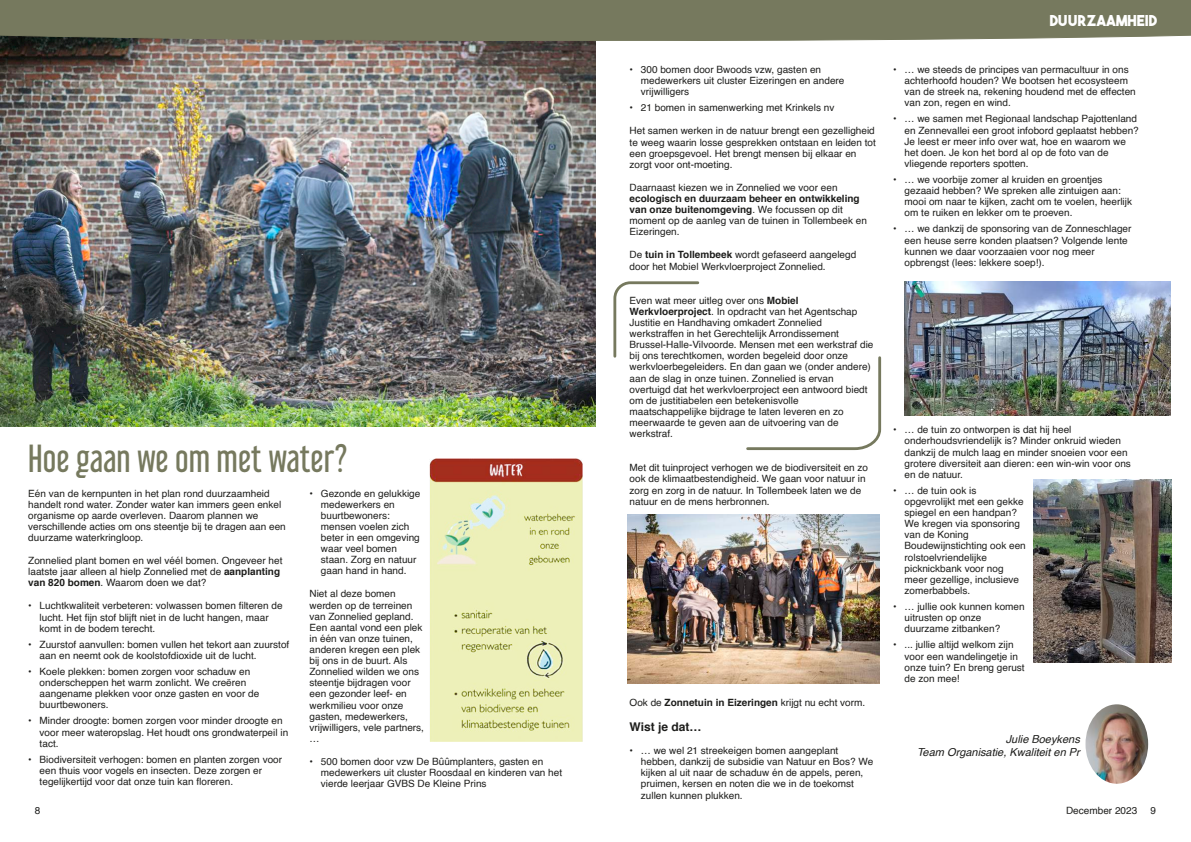
<style>
.page{position:relative;width:1191px;height:842px;background:#fff}
.page>*{position:absolute;margin:0;border:0;box-sizing:border-box;transform-origin:0 0}
.t1{font:35px "Libel Suit Rg";color:#76795e}
.t2{font:15px "The Bold Font";color:#fff}
.t3{font:700 12px "Helvetica";color:#1d1d1b}
.t4{font:italic 11px/12.2px "Helvetica";color:#1d1d1b;text-align:right}
.t5{font:10px/11.1px "Helvetica";color:#1d1d1b}
.s1{font-weight:700}
</style>
<div class="page">
<img style="left:0;top:41px;width:595px;height:386px">
<div style="left:0;top:0;width:1191px;height:41px;background:#76795e"></div>
<img style="left:430px;top:459px;width:152px;height:282px">
<img style="left:904px;top:281px;width:267px;height:135px">
<img style="left:1085px;top:704px;width:63px;height:80px;border-radius:50%">
<img style="left:1034px;top:479px;width:137px;height:183px">
<img style="left:627px;top:515px;width:252px;height:168px">
<svg style="left:613px;top:281px;width:87px;height:77px"></svg>
<svg style="left:746px;top:356px;width:136px;height:95px"></svg>
<h1 class="t1" style="left:28px;top:445px;width:320px">Hoe gaan we om met water?</h1>
<p class="t5" style="left:28px;top:488px;width:259px">Eén van de kernpunten in het plan rond duurzaamheid handelt rond water. Zonder water kan immers geen enkel organisme op aarde overleven. Daarom plannen we verschillende acties om ons steentje bij te dragen aan een duurzame waterkringloop.</p>
<p class="t5" style="left:28px;top:556px;width:256px">Zonnelied plant bomen en wel véél bomen. Ongeveer het laatste jaar alleen al hielp Zonnelied met de <span class="s1">aanplanting van 820 bomen</span>. Waarom doen we dat?</p>
<p class="t5" style="left:40px;top:601px;width:244px;text-indent:-11px">• Luchtkwaliteit verbeteren: volwassen bomen filteren de lucht. Het fijn stof blijft niet in de lucht hangen, maar komt in de bodem terecht.</p>
<p class="t5" style="left:40px;top:639px;width:251px;text-indent:-11px">• Zuurstof aanvullen: bomen vullen het tekort aan zuurstof aan en neemt ook de koolstofdioxide uit de lucht.</p>
<p class="t5" style="left:40px;top:666px;width:221px;text-indent:-11px">• Koele plekken: bomen zorgen voor schaduw en onderscheppen het warm zonlicht. We creëren aangename plekken voor onze gasten en voor de buurtbewoners.</p>
<p class="t5" style="left:40px;top:716px;width:250px;text-indent:-11px">• Minder droogte: bomen zorgen voor minder droogte en voor meer wateropslag. Het houdt ons grondwaterpeil in tact.</p>
<p class="t5" style="left:40px;top:754px;width:244px;text-indent:-11px">• Biodiversiteit verhogen: bomen en planten zorgen voor een thuis voor vogels en insecten. Deze zorgen er tegelijkertijd voor dat onze tuin kan floreren.</p>
<p class="t5" style="left:321px;top:488px;width:101px;text-indent:-11px">• Gezonde en gelukkige medewerkers en buurtbewoners: mensen voelen zich beter in een omgeving waar veel bomen staan. Zorg en natuur gaan hand in hand.</p>
<p class="t5" style="left:309px;top:589px;width:116px">Niet al deze bomen werden op de terreinen van Zonnelied gepland.<br>Een aantal vond een plek in één van onze tuinen, anderen kregen een plek bij ons in de buurt. Als<br>Zonnelied wilden we ons steentje bijdragen voor een gezonder leef- en werkmilieu voor onze gasten, medewerkers, vrijwilligers, vele partners, …</p>
<p class="t5" style="left:321px;top:756px;width:243px;text-indent:-11px">• 500 bomen door vzw De Bûûmplanters, gasten en medewerkers uit cluster Roosdaal en kinderen van het vierde leerjaar GVBS De Kleine Prins</p>
<p class="t5" style="left:641px;top:65px;width:205px;text-indent:-11px">• 300 bomen door Bwoods vzw, gasten en medewerkers uit cluster Eizeringen en andere vrijwilligers</p>
<p class="t5" style="left:629px;top:103px;width:206px">• 21 bomen in samenwerking met Krinkels nv</p>
<p class="t5" style="left:629px;top:126px;width:248px">Het samen werken in de natuur brengt een gezelligheid te weeg waarin losse gesprekken ontstaan en leiden tot een groepsgevoel. Het brengt mensen bij elkaar en zorgt voor ont-moeting.</p>
<p class="t5" style="left:629px;top:182px;width:209px">Daarnaast kiezen we in Zonnelied we voor een</p>
<p class="t5" style="left:629px;top:194px;width:239px"><span class="s1">ecologisch en duurzaam beheer en ontwikkeling van onze buitenomgeving</span>. We focussen op dit moment op de aanleg van de tuinen in Tollembeek en Eizeringen.</p>
<p class="t5" style="left:629px;top:250px;width:228px">De <span class="s1">tuin in Tollembeek</span> wordt gefaseerd aangelegd door het Mobiel Werkvloerproject Zonnelied.</p>
<p class="t5" style="left:629px;top:295px;width:245px">Even wat meer uitleg over ons <span class="s1">Mobiel Werkvloerproject</span>. In opdracht van het Agentschap Justitie en Handhaving omkadert Zonnelied werkstraffen in het Gerechtelijk Arrondissement Brussel-Halle-Vilvoorde. Mensen met een werkstraf die bij ons terechtkomen, worden begeleid door onze werkvloerbegeleiders. En dan gaan we (onder andere) aan de slag in onze tuinen. Zonnelied is ervan overtuigd dat het werkvloerproject een antwoord biedt om de justitiabelen een betekenisvolle maatschappelijke bijdrage te laten leveren en zo meerwaarde te geven aan de uitvoering van de werkstraf.</p>
<p class="t5" style="left:629px;top:463px;width:240px">Met dit tuinproject verhogen we de biodiversiteit en zo ook de klimaatbestendigheid. We gaan voor natuur in zorg en zorg in de natuur. In Tollembeek laten we de natuur en de mens herbronnen.</p>
<p class="t5" style="left:629px;top:697px;width:237px">Ook de <span class="s1">Zonnetuin in Eizeringen</span> krijgt nu echt vorm.</p>
<p class="t3" style="left:629px;top:722px;width:73px">Wist je dat…</p>
<p class="t5" style="left:641px;top:746px;width:234px;text-indent:-11px">• … we wel 21 streekeigen bomen aangeplant hebben, dankzij de subsidie van Natuur en Bos? We kijken al uit naar de schaduw én de appels, peren, pruimen, kersen en noten die we in de toekomst zullen kunnen plukken.</p>
<h2 class="t2" style="left:1049px;top:15px;width:109px">DUURZAAMHEID</h2>
<p class="t5" style="left:904px;top:65px;width:233px;text-indent:-11px">• … we steeds de principes van permacultuur in ons achterhoofd houden? We bootsen het ecosysteem van de streek na, rekening houdend met de effecten van zon, regen en wind.</p>
<p class="t5" style="left:904px;top:114px;width:236px;text-indent:-11px">• … we samen met Regionaal landschap Pajottenland en Zennevallei een groot infobord geplaatst hebben?<br>Je leest er meer info over wat, hoe en waarom we het doen. Je kon het bord al op de foto van de vliegende reporters spotten.</p>
<p class="t5" style="left:904px;top:175px;width:229px;text-indent:-11px">• … we voorbije zomer al kruiden en groentjes gezaaid hebben? We spreken alle zintuigen aan: mooi om naar te kijken, zacht om te voelen, heerlijk om te ruiken en lekker om te proeven.</p>
<p class="t5" style="left:904px;top:224px;width:228px;text-indent:-11px">• … we dankzij de sponsoring van de Zonneschlager een heuse serre konden plaatsen? Volgende lente kunnen we daar voorzaaien voor nog meer opbrengst (lees: lekkere soep!).</p>
<p class="t5" style="left:904px;top:425px;width:228px;text-indent:-11px">• … de tuin zo ontworpen is dat hij heel onderhoudsvriendelijk is? Minder onkruid wieden dankzij de mulch laag en minder snoeien voor een grotere diversiteit aan dieren: een win-win voor ons en de natuur.</p>
<p class="t5" style="left:904px;top:485px;width:123px;text-indent:-11px">• … de tuin ook is opgevrolijkt met een gekke spiegel en een handpan?<br>We kregen via sponsoring van de Koning<br>Boudewijnstichting ook een rolstoelvriendelijke picknickbank voor nog meer gezellige, inclusieve zomerbabbels.</p>
<p class="t5" style="left:904px;top:602px;width:122px;text-indent:-11px">• … jullie ook kunnen komen uitrusten op onze duurzame zitbanken?</p>
<p class="t5" style="left:904px;top:640px;width:122px;text-indent:-11px">• ... jullie altijd welkom zijn voor een wandelingetje in onze tuin? En breng gerust de zon mee!</p>
<p class="t4" style="left:917px;top:734px;width:164px">Julie Boeykens<br>Team Organisatie, Kwaliteit en Pr</p>
<p class="t5" style="left:35px;top:805px;width:7px">8</p>
<p class="t5" style="left:1066px;top:806px;width:73px">December 2023</p>
<p class="t5" style="left:1150px;top:805px;width:7px">9</p>
</div>
